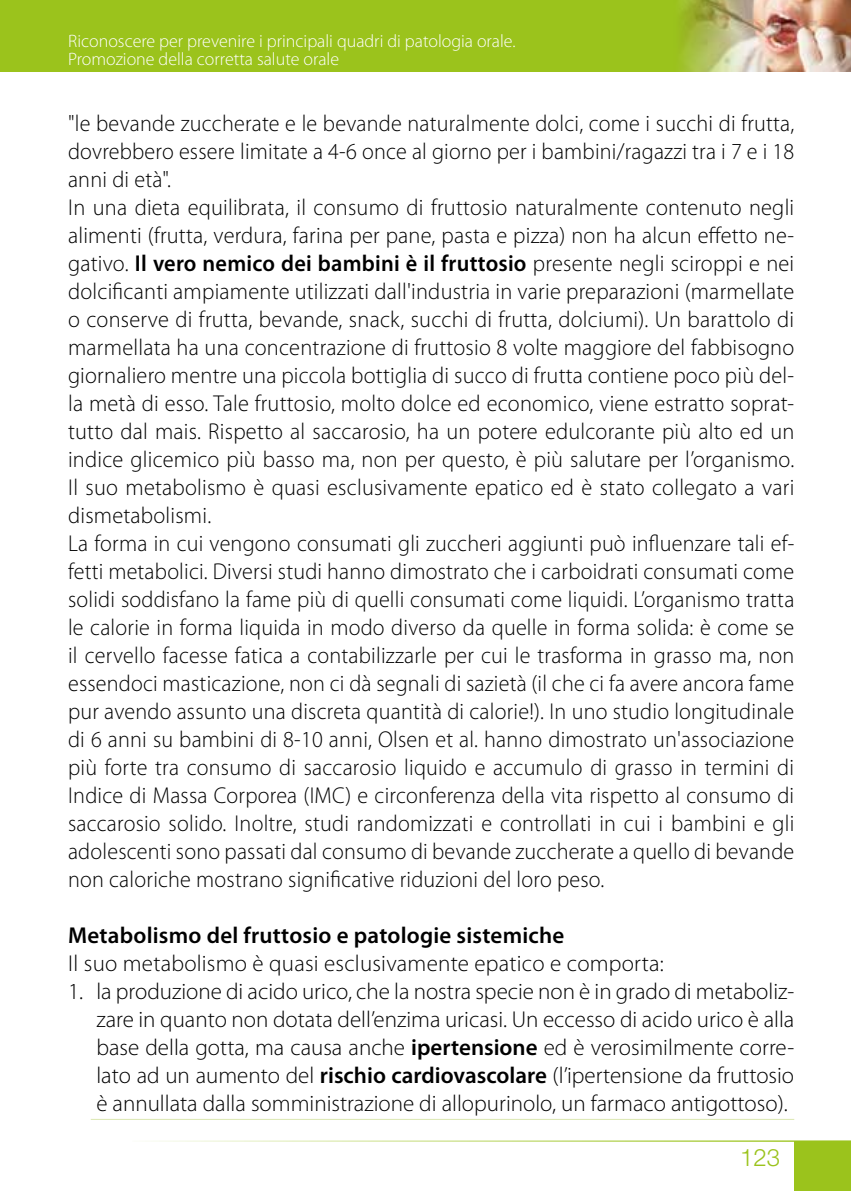
<style>
.page{position:relative;width:851px;height:1191px;background:#fff}
.page>*{position:absolute;margin:0;border:0;box-sizing:border-box;transform-origin:0 0}
.t1{font:300 24px "Helvetica Neue";color:#9bc31c}
.t2{font:300 23px/28px "Myriad Pro";letter-spacing:.01em;color:#000;scale:.96 1}
.t3{font:300 23px/28px "Myriad Pro";letter-spacing:.01em;color:#000;text-align:justify}
.t4{font:600 23px "Myriad Pro";letter-spacing:.01em;color:#000}
.t5{font:300 18px/18px "Myriad Pro";color:#fff}
.s1{font-weight:600}
</style>
<div class="page">
<div style="left:0;top:0;width:850px;height:72px;background:#9bc31c"></div>
<img style="left:679px;top:0;width:171px;height:72px">
<hr style="left:132px;top:1140px;width:718px;height:1px;background:#9bc31c">
<div style="left:794px;top:1141px;width:56px;height:50px;background:#9bc31c"></div>
<hr style="left:91px;top:1119px;width:703px;height:1px;background:#dbe7b1">
<p class="t5" style="left:68px;top:32px;width:449px">Riconoscere per prevenire i principali quadri di patologia orale.<br>Promozione della corretta salute orale</p>
<p class="t2" style="left:68px;top:109px;width:758px">"le bevande zuccherate e le bevande naturalmente dolci, come i succhi di frutta, dovrebbero essere limitate a 4-6 once al giorno per i bambini/ragazzi tra i 7 e i 18 anni di età".<br>In una dieta equilibrata, il consumo di fruttosio naturalmente contenuto negli alimenti (frutta, verdura, farina per pane, pasta e pizza) non ha alcun effetto ne&shy;gativo. <span class="s1">Il vero nemico dei bambini è il fruttosio</span> presente negli sciroppi e nei dolcificanti ampiamente utilizzati dall'industria in varie preparazioni (marmellate o conserve di frutta, bevande, snack, succhi di frutta, dolciumi). Un barattolo di marmellata ha una concentrazione di fruttosio 8 volte maggiore del fabbisogno giornaliero mentre una piccola bottiglia di succo di frutta contiene poco più del&shy;la metà di esso. Tale fruttosio, molto dolce ed economico, viene estratto soprat&shy;tutto dal mais. Rispetto al saccarosio, ha un potere edulcorante più alto ed un indice glicemico più basso ma, non per questo, è più salutare per l’organismo.<br>Il suo metabolismo è quasi esclusivamente epatico ed è stato collegato a vari dismetabolismi.<br>La forma in cui vengono consumati gli zuccheri aggiunti può influenzare tali ef&shy;fetti metabolici. Diversi studi hanno dimostrato che i carboidrati consumati come solidi soddisfano la fame più di quelli consumati come liquidi. L’organismo tratta le calorie in forma liquida in modo diverso da quelle in forma solida: è come se il cervello facesse fatica a contabilizzarle per cui le trasforma in grasso ma, non essendoci masticazione, non ci dà segnali di sazietà (il che ci fa avere ancora fame pur avendo assunto una discreta quantità di calorie!). In uno studio longitudinale di 6 anni su bambini di 8-10 anni, Olsen et al. hanno dimostrato un'associazione più forte tra consumo di saccarosio liquido e accumulo di grasso in termini di Indice di Massa Corporea (IMC) e circonferenza della vita rispetto al consumo di saccarosio solido. Inoltre, studi randomizzati e controllati in cui i bambini e gli adolescenti sono passati dal consumo di bevande zuccherate a quello di bevande non caloriche mostrano significative riduzioni del loro peso.</p>
<p class="t4" style="left:68px;top:920px;width:497px">Metabolismo del fruttosio e patologie sistemiche</p>
<p class="t3" style="left:68px;top:949px;width:597px">Il suo metabolismo è quasi esclusivamente epatico e comporta:</p>
<p class="t3" style="left:96px;top:977px;width:699px;text-indent:-28px">1. la produzione di acido urico, che la nostra specie non è in grado di metaboliz&shy;zare in quanto non dotata dell’enzima uricasi. Un eccesso di acido urico è alla base della gotta, ma causa anche <span class="s1">ipertensione</span> ed è verosimilmente corre&shy;lato ad un aumento del <span class="s1">rischio cardiovascolare</span> (l’ipertensione da fruttosio è annullata dalla somministrazione di allopurinolo, un farmaco antigottoso).</p>
<p class="t1" style="left:740px;top:1143px;width:42px">123</p>
</div>
